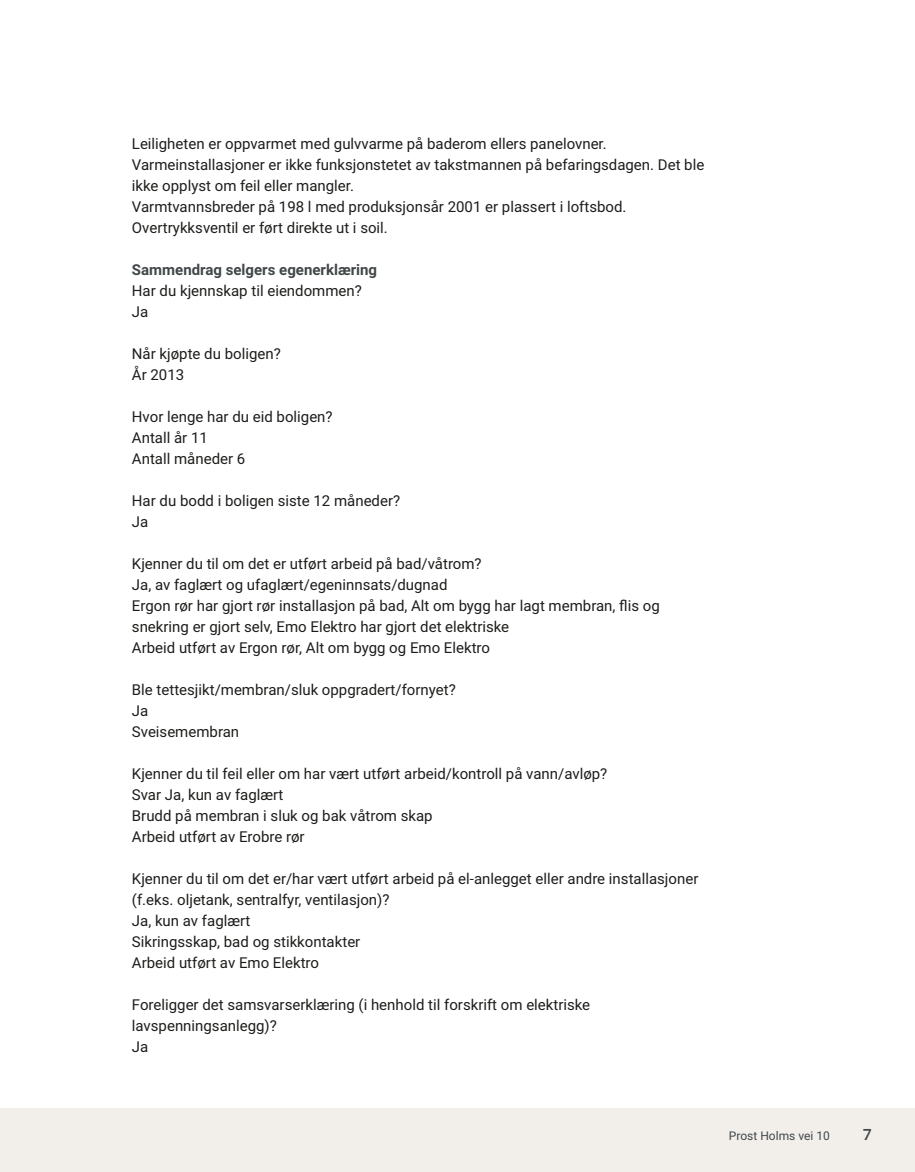
<style>
.page{position:relative;width:915px;height:1172px;background:#fff}
.page>*{position:absolute;margin:0;border:0;box-sizing:border-box;transform-origin:0 0}
.t1{font:700 18px "Arya";color:#414749}
.t2{font:15px/21px "Roboto Vitec";color:#1d1d1b}
.t3{font:700 15px "Roboto Vitec";color:#414749}
.t4{font:12px "Roboto Vitec";color:#414749}
</style>
<div class="page">
<div style="left:0;top:1108px;width:914px;height:64px;background:#f2eeea"></div>
<p class="t2" style="left:132px;top:132px;width:573px">Leiligheten er oppvarmet med gulvvarme på baderom ellers panelovner.<br>Varmeinstallasjoner er ikke funksjonstetet av takstmannen på befaringsdagen. Det ble ikke opplyst om feil eller mangler.<br>Varmtvannsbreder på 198 l med produksjonsår 2001 er plassert i loftsbod.<br>Overtrykksventil er ført direkte ut i soil.</p>
<p class="t3" style="left:132px;top:259px;width:247px">Sammendrag selgers egenerklæring</p>
<p class="t2" style="left:132px;top:279px;width:231px">Har du kjennskap til eiendommen?<br>Ja</p>
<p class="t2" style="left:132px;top:342px;width:150px">Når kjøpte du boligen?<br>År 2013</p>
<p class="t2" style="left:132px;top:405px;width:202px">Hvor lenge har du eid boligen?<br>Antall år 11<br>Antall måneder 6</p>
<p class="t2" style="left:132px;top:489px;width:270px">Har du bodd i boligen siste 12 måneder?<br>Ja</p>
<p class="t2" style="left:132px;top:552px;width:529px">Kjenner du til om det er utført arbeid på bad/våtrom?<br>Ja, av faglært og ufaglært/egeninnsats/dugnad<br>Ergon rør har gjort rør installasjon på bad, Alt om bygg har lagt membran, flis og snekring er gjort selv, Emo Elektro har gjort det elektriske<br>Arbeid utført av Ergon rør, Alt om bygg og Emo Elektro</p>
<p class="t2" style="left:132px;top:678px;width:325px">Ble tettesjikt/membran/sluk oppgradert/fornyet?<br>Ja<br>Sveisemembran</p>
<p class="t2" style="left:132px;top:762px;width:476px">Kjenner du til feil eller om har vært utført arbeid/kontroll på vann/avløp?<br>Svar Ja, kun av faglært<br>Brudd på membran i sluk og bak våtrom skap<br>Arbeid utført av Erobre rør</p>
<p class="t2" style="left:132px;top:867px;width:567px">Kjenner du til om det er/har vært utført arbeid på el‑anlegget eller andre installasjoner (f.eks. oljetank, sentralfyr, ventilasjon)?<br>Ja, kun av faglært<br>Sikringsskap, bad og stikkontakter<br>Arbeid utført av Emo Elektro</p>
<p class="t2" style="left:132px;top:993px;width:459px">Foreligger det samsvarserklæring (i henhold til forskrift om elektriske lavspenningsanlegg)?<br>Ja</p>
<p class="t4" style="left:728px;top:1127px;width:102px">Prost Holms vei 10</p>
<p class="t1" style="left:862px;top:1123px;width:11px">7</p>
</div>
